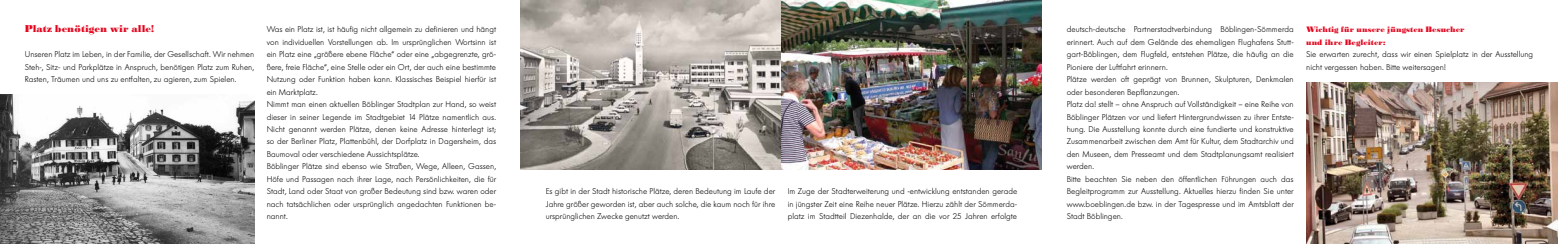
<style>
.page{position:relative;width:1558px;height:244px;background:#fff}
.page>*{position:absolute;margin:0;border:0;box-sizing:border-box;transform-origin:0 0}
.t1{font:10.5px "Bodoni Highlight ICG";letter-spacing:-.015em;color:#e2001a}
.t2{font:300 8.31px/12.4px "Futura BQ";color:#000;text-align:justify}
.t3{font:8.31px/12.4px "Bodoni Highlight ICG";letter-spacing:-.015em;color:#e2001a}
</style>
<div class="page">
<img style="left:521px;top:0;width:260px;height:169px">
<img style="left:781px;top:0;width:261px;height:169px">
<img style="left:0;top:94px;width:254px;height:149px">
<img style="left:1306px;top:82px;width:252px;height:161px">
<p class="t1" style="left:25px;top:23px;width:131px">Platz benötigen wir alle!</p>
<p class="t2" style="left:25px;top:48px;width:231px">Unseren Platz im Leben, in der Familie, der Gesellschaft. Wir nehmen Steh-, Sitz- und Parkplätze in Anspruch, benötigen Platz zum Ruhen, Rasten, Träumen und uns zu entfalten, zu agieren, zum Spielen.</p>
<p class="t2" style="left:267px;top:23px;width:231px;text-align:left">Was ein Platz ist, ist häufig nicht allgemein zu definieren und hängt von individuellen Vorstellungen ab. Im ursprünglichen Wortsinn ist ein Platz eine „größere ebene Fläche“ oder eine „abgegrenzte, grö&shy;ßere, freie Fläche“, eine Stelle oder ein Ort, der auch eine bestimmte Nutzung oder Funktion haben kann. Klassisches Beispiel hierfür ist ein Marktplatz.<br>Nimmt man einen aktuellen Böblinger Stadtplan zur Hand, so weist dieser in seiner Legende im Stadtgebiet 14 Plätze namentlich aus.<br>Nicht genannt werden Plätze, denen keine Adresse hinterlegt ist; so der Berliner Platz, Plattenbühl, der Dorfplatz in Dagersheim, das Baumoval oder verschiedene Aussichtsplätze.<br>Böblinger Plätze sind ebenso wie Straßen, Wege, Alleen, Gassen, Höfe und Passagen nach ihrer Lage, nach Persönlichkeiten, die für Stadt, Land oder Staat von großer Bedeutung sind bzw. waren oder nach tatsächlichen oder ursprünglich angedachten Funktionen be&shy;nannt.</p>
<p class="t2" style="left:546px;top:184px;width:231px">Es gibt in der Stadt historische Plätze, deren Bedeutung im Laufe der Jahre größer geworden ist, aber auch solche, die kaum noch für ihre ursprünglichen Zwecke genutzt werden.</p>
<p class="t2" style="left:788px;top:184px;width:231px">Im Zuge der Stadterweiterung und -entwicklung entstanden gerade in jüngster Zeit eine Reihe neuer Plätze. Hierzu zählt der Sömmerda&shy;platz im Stadtteil Diezenhalde, der an die vor 25 Jahren erfolgte</p>
<p class="t2" style="left:1067px;top:23px;width:228px;text-align:left">deutsch-deutsche Partnerstadtverbindung Böblingen-Sömmerda erinnert. Auch auf dem Gelände des ehemaligen Flughafens Stutt&shy;gart-Böblingen, dem Flugfeld, entstehen Plätze, die häufig an die Pioniere der Luftfahrt erinnern.<br>Plätze werden oft geprägt von Brunnen, Skulpturen, Denkmalen oder besonderen Bepflanzungen.<br>Platz da! stellt – ohne Anspruch auf Vollständigkeit – eine Reihe von Böblinger Plätzen vor und liefert Hintergrundwissen zu ihrer Entste&shy;hung. Die Ausstellung konnte durch eine fundierte und konstruktive Zusammenarbeit zwischen dem Amt für Kultur, dem Stadtarchiv und den Museen, dem Presseamt und dem Stadtplanungsamt realisiert werden.<br>Bitte beachten Sie neben den öffentlichen Führungen auch das Begleitprogramm zur Ausstellung. Aktuelles hierzu finden Sie unter www.boeblingen.de bzw. in der Tagespresse und im Amtsblatt der Stadt Böblingen.</p>
<p class="t3" style="left:1306px;top:23px;width:160px">Wichtig für unsere jüngsten Besucher und ihre Begleiter:</p>
<p class="t2" style="left:1306px;top:48px;width:228px">Sie erwarten zurecht, dass wir einen Spielplatz in der Ausstellung nicht vergessen haben. Bitte weitersagen!</p>
</div>
